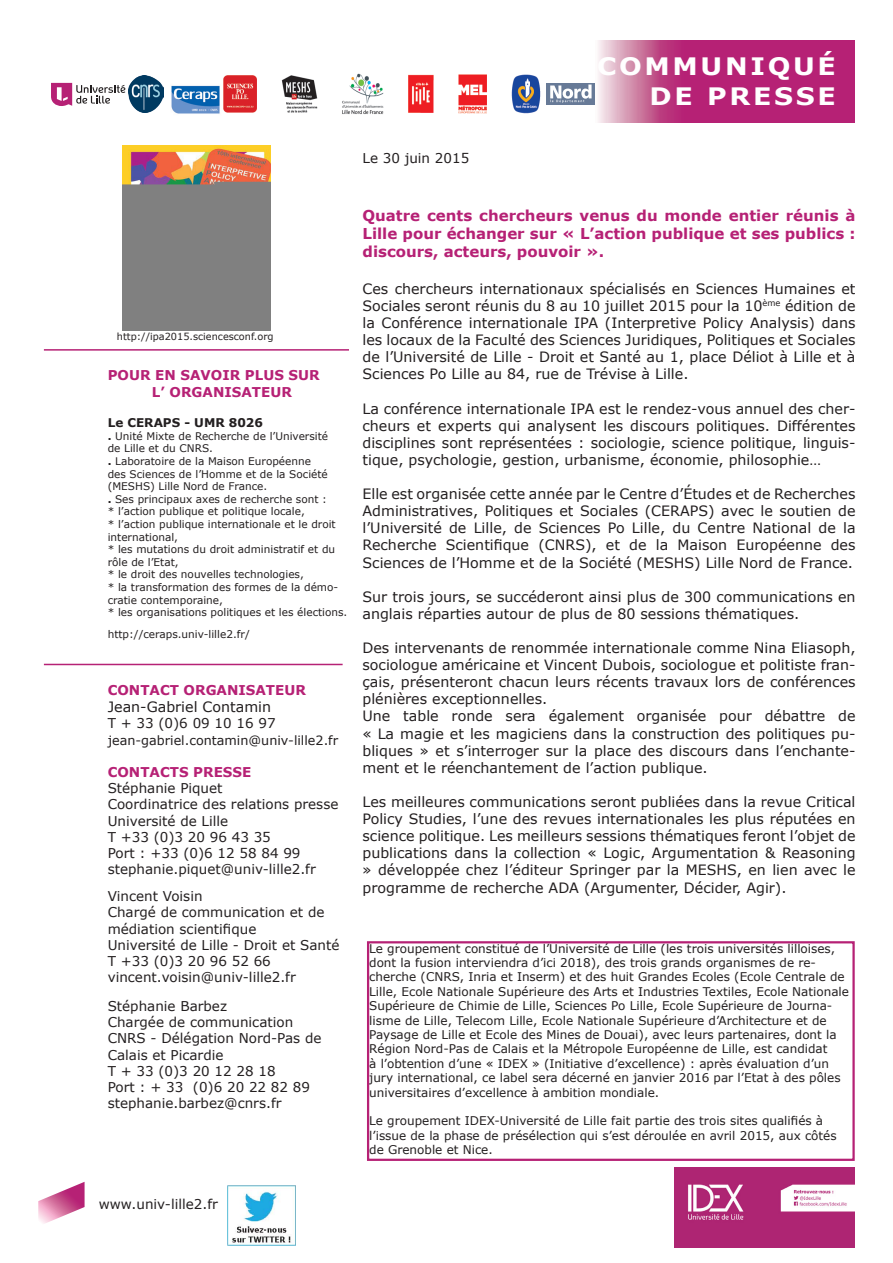
<style>
.page{position:relative;width:893px;height:1263px;background:#fff}
.page>*{position:absolute;margin:0;border:0;box-sizing:border-box;transform-origin:0 0}
.TITRE_TÉTIÈRE{font:700 24px/30px "Verdana";letter-spacing:.1em;color:#fff;text-align:right;scale:1.12 1}
.TITRE{font:700 15px/18px "Verdana";color:#b62175;text-align:justify}
.TITRE-2{font:14.25px/17.1px "Verdana";color:#231f20;text-align:justify}
.TITRE_SOUS-PARTIE{font:14.25px "Verdana";color:#231f20}
.TITRE_SOUS-PARTIE-2{font:13.5px/16.2px "Verdana";color:#231f20}
.TITRE_SOUS-PARTIE-3{font:700 13.5px/16.2px "Verdana";color:#b62175}
.TEXTE_COURANT{font:13.5px "Verdana";color:#231f20}
.TITRE_SOUS-PARTIE-4{font:12.75px "Verdana";color:#231f20}
.t1{font:12px/14.4px "Verdana";color:#231f20}
.TITRE_SOUS-PARTIE-5{font:700 12px "Verdana";color:#231f20}
.TITRE_SOUS-PARTIE-6{font:10.5px/12.6px "Verdana";color:#231f20}
.t2{font:9.75px "Verdana";color:#231f20}
.s1{font-weight:700}
.s2{font-weight:700;color:#b62175}
</style>
<div class="page">
<svg style="left:598px;top:40px;width:257px;height:82px;background:#be3e84"></svg>
<hr style="left:44px;top:349px;width:305px;height:2px;background:#b62175">
<hr style="left:44px;top:664px;width:299px;height:1px;background:#b62175">
<img style="left:675px;top:1167px;width:180px;height:81px">
<img style="left:122px;top:146px;width:148px;height:184px">
<img style="left:128px;top:75px;width:36px;height:37px">
<div style="left:367px;top:941px;width:488px;height:220px;border:2px solid #b62175"></div>
<img style="left:171px;top:85px;width:49px;height:29px">
<img style="left:223px;top:73px;width:318px;height:41px">
<div style="left:546px;top:83px;width:49px;height:22px;background:#677a97"></div>
<svg style="left:550px;top:85px;width:42px;height:18px"></svg>
<svg style="left:51px;top:83px;width:74px;height:23px"></svg>
<svg style="left:38px;top:1182px;width:47px;height:42px"></svg>
<img style="left:227px;top:1186px;width:68px;height:59px">
<p class="TITRE_TÉTIÈRE" style="left:597px;top:51px;width:215px">COMMUNIQUÉ<br>DE PRESSE</p>
<p class="TEXTE_COURANT" style="left:362px;top:149px;width:108px">Le 30 juin 2015</p>
<p class="t2" style="left:117px;top:330px;width:158px">http://ipa2015.sciencesconf.org</p>
<p class="TITRE_SOUS-PARTIE-3" style="left:152px;top:367px;width:169px;text-indent:-44px">POUR EN SAVOIR PLUS SUR<br>L’ ORGANISATEUR</p>
<p class="TITRE_SOUS-PARTIE-5" style="left:108px;top:414px;width:157px">Le CERAPS - UMR 8026</p>
<p class="TITRE_SOUS-PARTIE-6" style="left:108px;top:430px;width:241px"><span class="s1">.</span> Unité Mixte de Recherche de l’Université<br>de Lille et du CNRS.<br><span class="s1">.</span> Laboratoire de la Maison Européenne<br>des Sciences de l’Homme et de la Société (MESHS) Lille Nord de France.<br><span class="s1">.</span> Ses principaux axes de recherche sont :<br>* l’action publique et politique locale,<br>* l’action publique internationale et le droit international,<br>* les mutations du droit administratif et du rôle de l’Etat,<br>* le droit des nouvelles technologies,<br>* la transformation des formes de la démo&shy;cratie contemporaine,<br>* les organisations politiques et les élections.</p>
<p class="TITRE_SOUS-PARTIE-6" style="left:108px;top:628px;width:144px">http://ceraps.univ-lille2.fr/</p>
<p class="TITRE_SOUS-PARTIE-3" style="left:108px;top:682px;width:200px">CONTACT ORGANISATEUR</p>
<p class="TITRE_SOUS-PARTIE" style="left:108px;top:697px;width:165px">Jean-Gabriel Contamin</p>
<p class="TITRE_SOUS-PARTIE-2" style="left:108px;top:715px;width:169px">T + 33 (0)6 09 10 16 97</p>
<p class="TITRE_SOUS-PARTIE-4" style="left:108px;top:731px;width:232px">jean-gabriel.contamin@univ-lille2.fr</p>
<p class="TITRE_SOUS-PARTIE-2" style="left:108px;top:764px;width:232px"><span class="s2">CONTACTS PRESSE<br></span>Stéphanie Piquet<br>Coordinatrice des relations presse<br>Université de Lille<br>T +33 (0)3 20 96 43 35<br>Port : +33 (0)6 12 58 84 99 stephanie.piquet@univ-lille2.fr</p>
<p class="TITRE_SOUS-PARTIE-2" style="left:108px;top:888px;width:233px">Vincent Voisin<br>Chargé de communication et de médiation scientifique<br>Université de Lille - Droit et Santé<br>T +33 (0)3 20 96 52 66 vincent.voisin@univ-lille2.fr</p>
<p class="TITRE_SOUS-PARTIE-2" style="left:108px;top:998px;width:215px">Stéphanie Barbez<br>Chargée de communication<br>CNRS - Délégation Nord-Pas de<br>Calais et Picardie<br>T + 33 (0)3 20 12 28 18<br>Port : + 33 (0)6 20 22 82 89 stephanie.barbez@cnrs.fr</p>
<p class="TITRE" style="left:362px;top:206px;width:495px">Quatre cents chercheurs venus du monde entier réunis à Lille pour échanger sur « L’action publique et ses publics : discours, acteurs, pouvoir ».</p>
<p class="TITRE-2" style="left:362px;top:280px;width:495px">Ces chercheurs internationaux spécialisés en Sciences Humaines et Sociales seront réunis du 8 au 10 juillet 2015 pour la 10<sup>ème</sup> édition de la Conférence internationale IPA (Interpretive Policy Analysis) dans les locaux de la Faculté des Sciences Juridiques, Politiques et Sociales de l’Université de Lille - Droit et Santé au 1, place Déliot à Lille et à Sciences Po Lille au 84, rue de Trévise à Lille.</p>
<p class="TITRE-2" style="left:362px;top:400px;width:495px">La conférence internationale IPA est le rendez-vous annuel des cher&shy;cheurs et experts qui analysent les discours politiques. Différentes disciplines sont représentées : sociologie, science politique, linguis&shy;tique, psychologie, gestion, urbanisme, économie, philosophie…</p>
<p class="TITRE-2" style="left:362px;top:485px;width:495px">Elle est organisée cette année par le Centre d’Études et de Recherches Administratives, Politiques et Sociales (CERAPS) avec le soutien de l’Université de Lille, de Sciences Po Lille, du Centre National de la Recherche Scientifique (CNRS), et de la Maison Européenne des Sciences de l’Homme et de la Société (MESHS) Lille Nord de France.</p>
<p class="TITRE-2" style="left:362px;top:588px;width:495px">Sur trois jours, se succéderont ainsi plus de 300 communications en anglais réparties autour de plus de 80 sessions thématiques.</p>
<p class="TITRE-2" style="left:362px;top:639px;width:495px">Des intervenants de renommée internationale comme Nina Eliasoph, sociologue américaine et Vincent Dubois, sociologue et politiste fran&shy;çais, présenteront chacun leurs récents travaux lors de conférences plénières exceptionnelles.</p>
<p class="TITRE-2" style="left:362px;top:708px;width:495px">Une table ronde sera également organisée pour débattre de « La magie et les magiciens dans la construction des politiques pu&shy;bliques » et s’interroger sur la place des discours dans l’enchante&shy;ment et le réenchantement de l’action publique.</p>
<p class="TITRE-2" style="left:362px;top:793px;width:495px">Les meilleures communications seront publiées dans la revue Critical Policy Studies, l’une des revues internationales les plus réputées en science politique. Les meilleurs sessions thématiques feront l’objet de publications dans la collection « Logic, Argumentation &amp; Reasoning » développée chez l’éditeur Springer par la MESHS, en lien avec le programme de recherche ADA (Argumenter, Décider, Agir).</p>
<p class="t1" style="left:369px;top:941px;width:481px">Le groupement constitué de l’Université de Lille (les trois universités lilloises, dont la fusion interviendra d’ici 2018), des trois grands organismes de re&shy;cherche (CNRS, Inria et Inserm) et des huit Grandes Ecoles (Ecole Centrale de Lille, Ecole Nationale Supérieure des Arts et Industries Textiles, Ecole Nationale Supérieure de Chimie de Lille, Sciences Po Lille, Ecole Supérieure de Journa&shy;lisme de Lille, Telecom Lille, Ecole Nationale Supérieure d’Architecture et de Paysage de Lille et Ecole des Mines de Douai), avec leurs partenaires, dont la Région Nord-Pas de Calais et la Métropole Européenne de Lille, est candidat<br>à l’obtention d’une « IDEX » (Initiative d’excellence) : après évaluation d’un jury international, ce label sera décerné en janvier 2016 par l’Etat à des pôles universitaires d’excellence à ambition mondiale.</p>
<p class="t1" style="left:369px;top:1114px;width:469px">Le groupement IDEX-Université de Lille fait partie des trois sites qualifiés à l’issue de la phase de présélection qui s’est déroulée en avril 2015, aux côtés de Grenoble et Nice.</p>
<p class="TITRE_SOUS-PARTIE-2" style="left:99px;top:1196px;width:121px">www.univ-lille2.fr</p>
</div>
